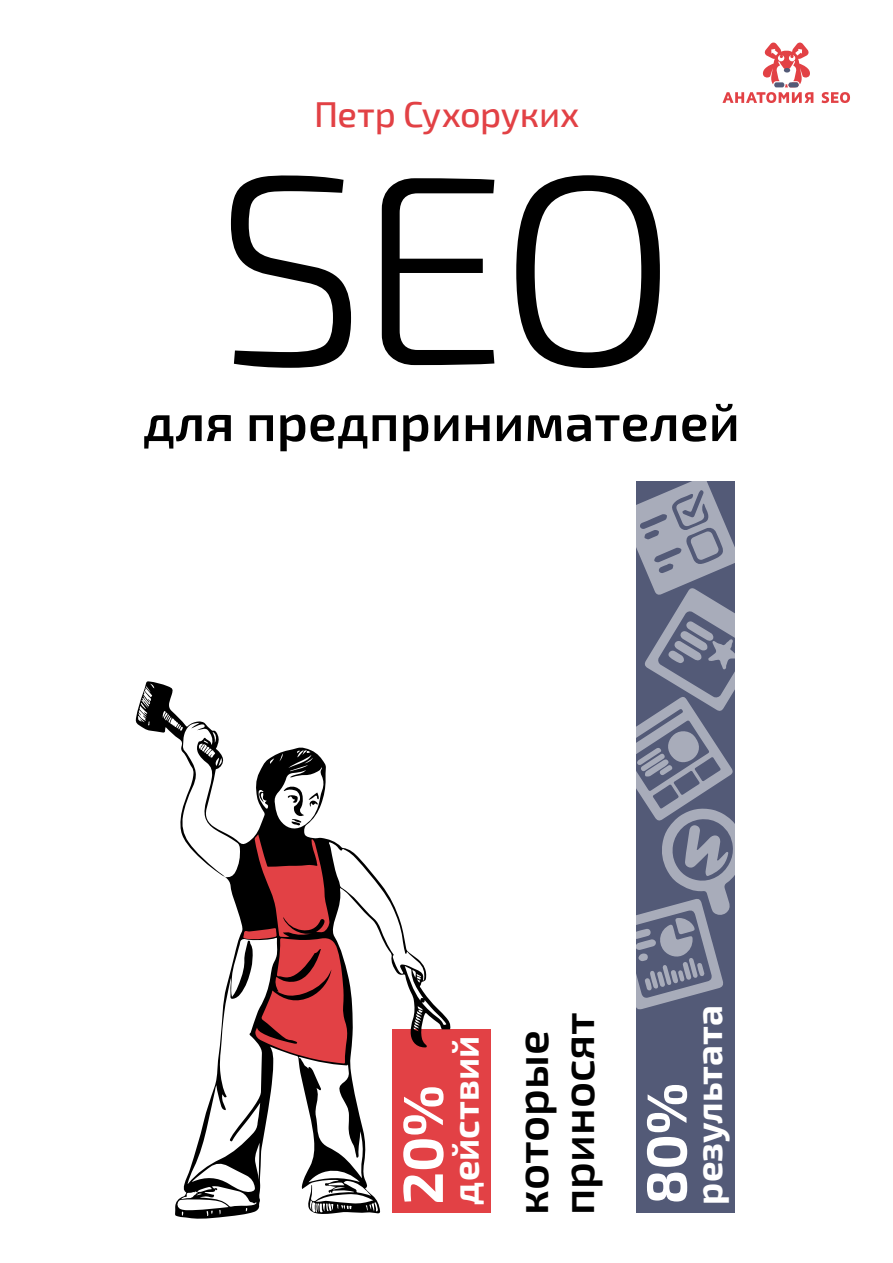
<style>
.page{position:relative;width:893px;height:1263px;background:#fff}
.page>*{position:absolute;margin:0;border:0;box-sizing:border-box;transform-origin:0 0}
.t1{font:300 270px "Exo 2";color:#000}
.t2{font:700 56.4px "Exo 2";color:#fff}
.t3{font:600 52.5px "Exo 2";color:#000}
.t4{font:600 45.15px/46px "Exo 2";color:#000}
.t5{font:700 36.6px "Exo 2";color:#fff}
.t6{font:500 36px "Exo 2";letter-spacing:-.01em;color:#e24145}
</style>
<div class="page">
<div style="left:392px;top:1029px;width:99px;height:184px;background:#e24145"></div>
<svg style="left:136px;top:681px;width:315px;height:538px"></svg>
<svg style="left:243px;top:786px;width:105px;height:277px"></svg>
<div style="left:636px;top:481px;width:98px;height:732px;background:#535a77"></div>
<svg style="left:636px;top:481px;width:99px;height:528px"></svg>
<svg style="left:722px;top:42px;width:91px;height:61px"></svg>
<svg style="left:822px;top:92px;width:28px;height:11px"></svg>
<p class="t6" style="left:314px;top:93px;width:267px">Петр Сухоруких</p>
<h1 class="t1" style="left:215px;top:114px;width:465px">SEO</h1>
<p class="t3" style="left:143px;top:391px;width:598px">для предпринимателей</p>
<p class="t2" style="left:389px;top:1204px;width:121px;rotate:-90deg">20%</p>
<p class="t5" style="left:444px;top:1204px;width:170px;rotate:-90deg">действий</p>
<p class="t4" style="left:510px;top:1215px;width:205px;rotate:-90deg">которые приносят</p>
<p class="t2" style="left:633px;top:1204px;width:123px;rotate:-90deg">80%</p>
<p class="t5" style="left:687px;top:1204px;width:201px;rotate:-90deg">результата</p>
</div>
